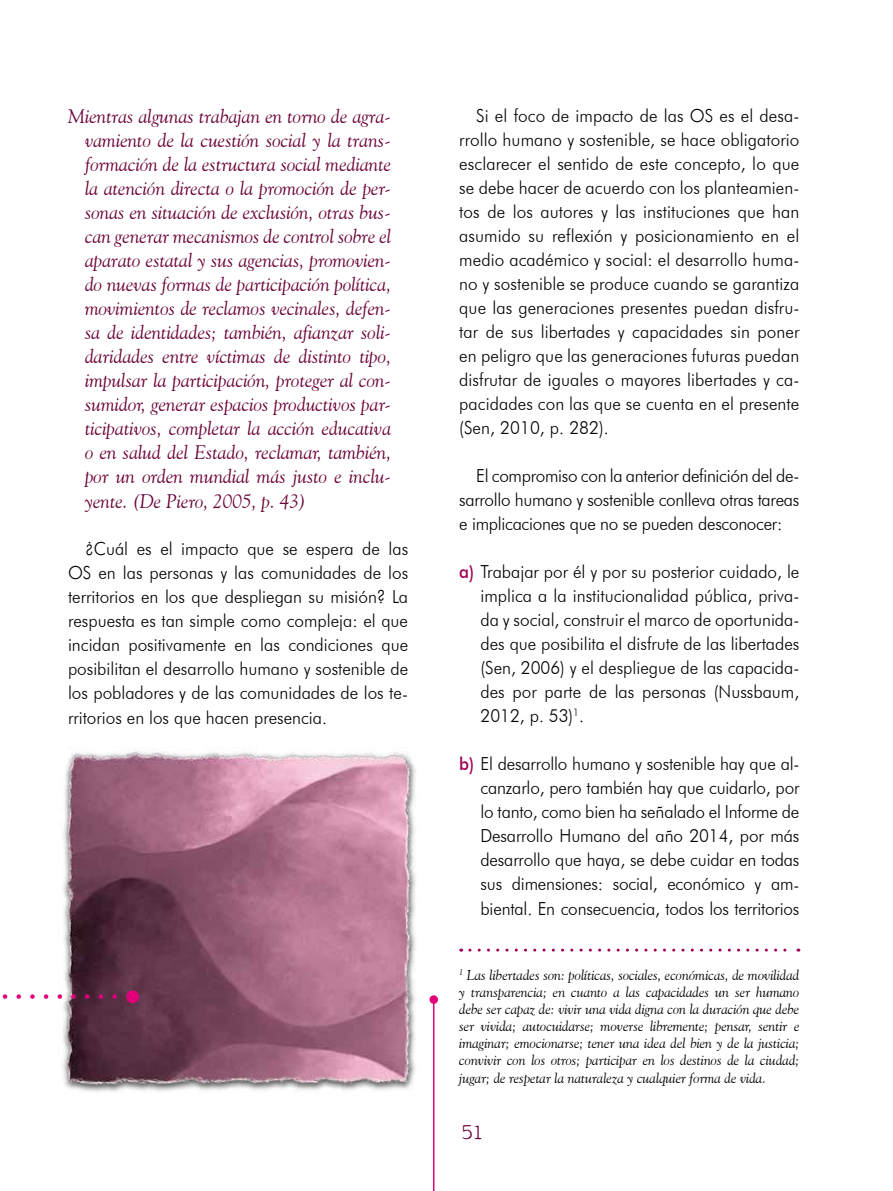
<style>
.page{position:relative;width:893px;height:1191px;background:#fff}
.page>*{position:absolute;margin:0;border:0;box-sizing:border-box;transform-origin:0 0}
.t1{font:21px "My type of font";color:#690036}
.t2{font:italic 19.5px/24px "Goudy Old Style BT";color:#690036;text-align:justify}
.t3{font:300 18px/24px "Futura BT";color:#000;text-align:justify;scale:.95 1}
.t4{font:italic 14.25px/17.1px "Goudy Old Style BT";color:#000;text-align:justify}
.s1{font-weight:500;color:#a00057}
</style>
<div class="page">
<hr style="left:433px;top:999px;width:1px;height:192px;background:#e2007a">
<div style="left:429px;top:995px;width:9px;height:8px;background:#e2007a;border-radius:50%"></div>
<svg style="left:470px;top:948px;width:329px;height:3px"></svg>
<img style="left:59px;top:747px;width:357px;height:345px">
<svg style="left:2px;top:994px;width:122px;height:4px"></svg>
<div style="left:126px;top:990px;width:13px;height:13px;background:#e2007a;border-radius:50%"></div>
<p class="t2" style="left:85px;top:104px;width:308px;text-indent:-17px">Mientras algunas trabajan en torno de agra&shy;vamiento de la cuestión social y la trans&shy;formación de la estructura social mediante la atención directa o la promoción de per&shy;sonas en situación de exclusión, otras bus&shy;can generar mecanismos de control sobre el aparato estatal y sus agencias, promovien&shy;do nuevas formas de participación política, movimientos de reclamos vecinales, defen&shy;sa de identidades; también, afianzar soli&shy;daridades entre víctimas de distinto tipo, impulsar la participación, proteger al con&shy;sumidor, generar espacios productivos par&shy;ticipativos, completar la acción educativa o en salud del Estado, reclamar, también, por un orden mundial más justo e inclu&shy;yente. (De Piero, 2005, p. 43)</p>
<p class="t3" style="left:68px;top:537px;width:360px;text-indent:17px">¿Cuál es el impacto que se espera de las OS en las personas y las comunidades de los territorios en los que despliegan su misión? La respuesta es tan simple como compleja: el que incidan positivamente en las condiciones que posibilitan el desarrollo humano y sostenible de los pobladores y de las comunidades de los te&shy;rritorios en los que hacen presencia.</p>
<p class="t3" style="left:459px;top:104px;width:360px;text-indent:17px">Si el foco de impacto de las OS es el desa&shy;rrollo humano y sostenible, se hace obligatorio esclarecer el sentido de este concepto, lo que se debe hacer de acuerdo con los planteamien&shy;tos de los autores y las instituciones que han asumido su reflexión y posicionamiento en el medio académico y social: el desarrollo huma&shy;no y sostenible se produce cuando se garantiza que las generaciones presentes puedan disfru&shy;tar de sus libertades y capacidades sin poner en peligro que las generaciones futuras puedan disfrutar de iguales o mayores libertades y ca&shy;pacidades con las que se cuenta en el presente (Sen, 2010, p. 282).</p>
<p class="t3" style="left:459px;top:464px;width:360px;text-indent:17px">El compromiso con la anterior definición del de&shy;sarrollo humano y sostenible conlleva otras tareas e implicaciones que no se pueden desconocer:</p>
<p class="t3" style="left:480px;top:560px;width:337px;text-indent:-21px"><span class="s1">a)</span> Trabajar por él y por su posterior cuidado, le implica a la institucionalidad pública, priva&shy;da y social, construir el marco de oportunida&shy;des que posibilita el disfrute de las libertades (Sen, 2006) y el despliegue de las capacida&shy;des por parte de las personas (Nussbaum, 2012, p. 53)<sup>1</sup>.</p>
<p class="t3" style="left:480px;top:752px;width:337px;text-indent:-21px"><span class="s1">b)</span> El desarrollo humano y sostenible hay que al&shy;canzarlo, pero también hay que cuidarlo, por lo tanto, como bien ha señalado el Informe de Desarrollo Humano del año 2014, por más desarrollo que haya, se debe cuidar en todas sus dimensiones: social, económico y am&shy;biental. En consecuencia, todos los territorios</p>
<p class="t4" style="left:459px;top:966px;width:342px"><sup>1</sup> Las libertades son: políticas, sociales, económicas, de movilidad y transparencia; en cuanto a las capacidades un ser humano debe ser capaz de: vivir una vida digna con la duración que debe ser vivida; autocuidarse; moverse libremente; pensar, sentir e imaginar; emocionarse; tener una idea del bien y de la justicia; convivir con los otros; participar en los destinos de la ciudad; jugar; de respetar la naturaleza y cualquier forma de vida.</p>
<p class="t1" style="left:461px;top:1119px;width:23px">51</p>
</div>
